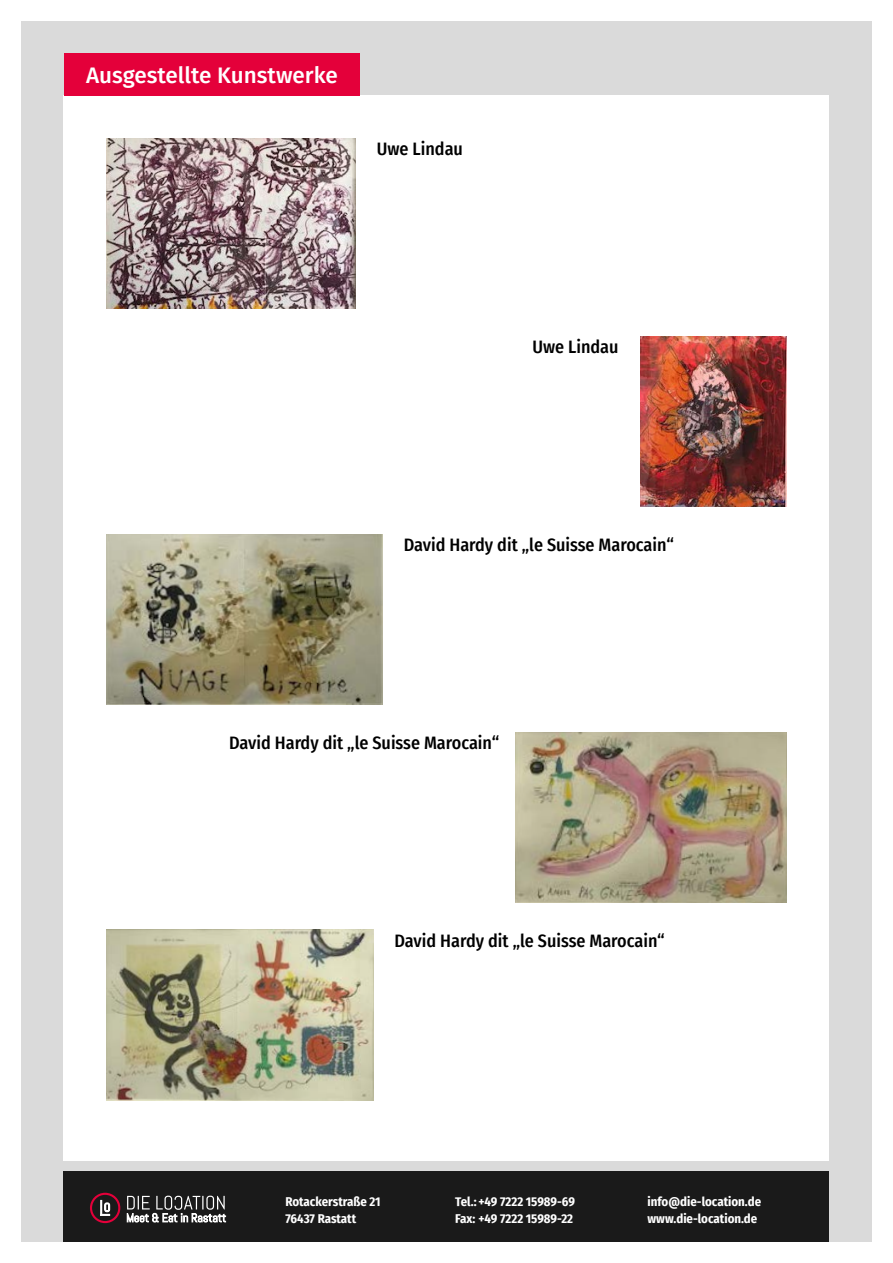
<style>
.page{position:relative;width:893px;height:1263px;background:#fff}
.page>*{position:absolute;margin:0;border:0;box-sizing:border-box;transform-origin:0 0}
.t1{font:500 22.5px "Fira Sans";color:#fff}
.t2{font:500 18px "Fira Sans Condensed";color:#000}
.t3{font:700 12.75px/17.4px "Fira Sans Condensed";color:#fff}
</style>
<div class="page">
<div style="left:21px;top:21px;width:851px;height:1221px;background:#dadada"></div>
<div style="left:64px;top:1171px;width:765px;height:71px;background:#1f1f1f"></div>
<svg style="left:127px;top:1196px;width:99px;height:26px"></svg>
<div style="left:90px;top:1193px;width:30px;height:30px;border:2px solid #e4003a;border-radius:50%"></div>
<svg style="left:100px;top:1200px;width:11px;height:16px"></svg>
<div style="left:64px;top:96px;width:765px;height:1065px;background:#fff"></div>
<div style="left:64px;top:53px;width:295px;height:43px;background:#e4003a"></div>
<img style="left:107px;top:138px;width:248px;height:170px">
<img style="left:640px;top:336px;width:147px;height:170px">
<img style="left:107px;top:534px;width:275px;height:170px">
<img style="left:516px;top:732px;width:271px;height:170px">
<img style="left:107px;top:930px;width:266px;height:170px">
<p class="t1" style="left:86px;top:57px;width:253px">Ausgestellte Kunstwerke</p>
<p class="t2" style="left:377px;top:135px;width:88px">Uwe Lindau</p>
<p class="t2" style="left:532px;top:332px;width:88px">Uwe Lindau</p>
<p class="t2" style="left:404px;top:530px;width:272px">David Hardy dit „le Suisse Marocain“</p>
<p class="t2" style="left:229px;top:728px;width:272px">David Hardy dit „le Suisse Marocain“</p>
<p class="t2" style="left:395px;top:926px;width:272px">David Hardy dit „le Suisse Marocain“</p>
<p class="t3" style="left:285px;top:1191px;width:97px">Rotackerstraße 21<br>76437 Rastatt</p>
<p class="t3" style="left:455px;top:1191px;width:121px">Tel.: +49 7222 15989-69<br>Fax: +49 7222 15989-22</p>
<p class="t3" style="left:648px;top:1191px;width:115px">info@die-location.de www.die-location.de</p>
</div>
